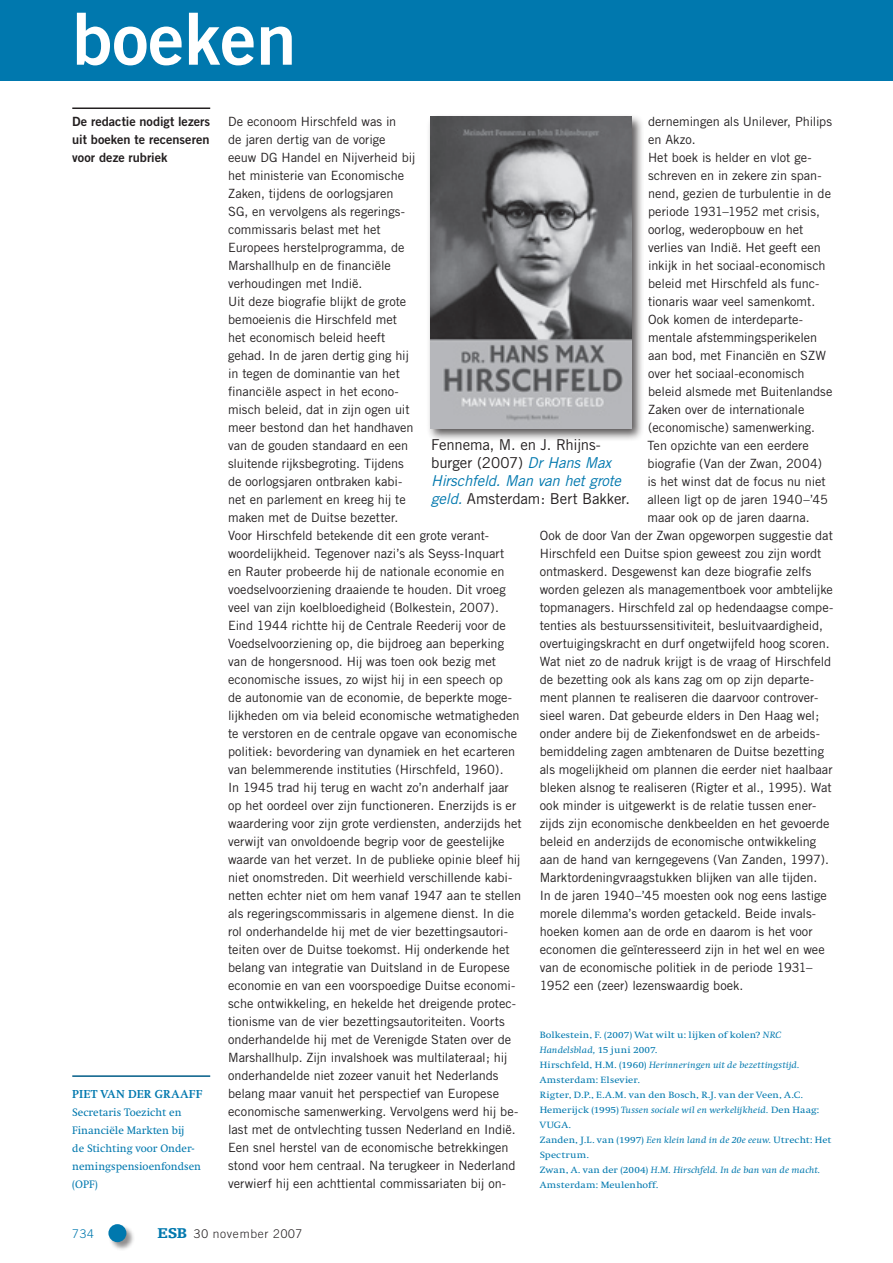
<style>
.page{position:relative;width:893px;height:1263px;background:#fff}
.page>*{position:absolute;margin:0;border:0;box-sizing:border-box;transform-origin:0 0}
.t1{font:72px "Trade Gothic Bold Two";color:#fff}
.t2{font:15px/18px "Trade Gothic";letter-spacing:-.01em;color:#231f20}
.t3{font:12.75px/18px "Trade Gothic";color:#231f20}
.t4{font:12.75px/18px "Trade Gothic Bold Two";color:#231f20;text-align:justify}
.t5{font:300 12px "Trade Gothic";letter-spacing:.06em;color:#231f20}
.t6{font:700 12px "Swift";letter-spacing:.03em;color:#0078ae}
.t7{font:300 12px "Trade Gothic";color:#0078ae}
.t8{font:11.25px/18px "Swift";color:#0078ae}
.t9{font:9.45px/15px "Swift";letter-spacing:.015em;color:#0078ae;scale:1.11 1}
.s1{font-style:italic;color:#0078ae}
.s2{font-style:italic}
.s3{font-family:"Egyptienne F";font-weight:900;font-size:15px;color:#0078ae}
</style>
<div class="page">
<div style="left:108px;top:1224px;width:33px;height:33px;background:#231f20;opacity:.5"></div>
<div style="left:108px;top:1224px;width:18px;height:18px;background:#0078ae;border-radius:50%"></div>
<div style="left:0;top:0;width:893px;height:81px;background:#0078ae"></div>
<div style="left:426px;top:113px;width:224px;height:335px;background:#231f20;opacity:.75"></div>
<img style="left:430px;top:117px;width:201px;height:312px">
<hr style="left:72px;top:1075px;width:138px;height:2px;background:#005c87">
<hr style="left:72px;top:107px;width:138px;height:2px;background:#231f20">
<h1 class="t1" style="left:72px;top:-6px;width:226px">boeken</h1>
<p class="t4" style="left:72px;top:112px;width:139px">De redactie nodigt lezers uit boeken te recenseren voor deze rubriek</p>
<p class="t6" style="left:72px;top:1088px;width:125px">PIET VAN DER GRAAFF</p>
<p class="t8" style="left:72px;top:1104px;width:130px">Secretaris Toezicht en<br>Financiële Markten bij<br>de Stichting voor Onder&shy;nemingspensioenfondsen (OPF)</p>
<p class="t3" style="left:228px;top:112px;width:295px">De econoom Hirschfeld was in<br>de jaren dertig van de vorige<br>eeuw DG Handel en Nijverheid bij<br>het ministerie van Economische<br>Zaken, tijdens de oorlogsjaren<br>SG, en vervolgens als regerings-<br>commissaris belast met het<br>Europees herstelprogramma, de<br>Marshallhulp en de financiële<br>verhoudingen met Indië.<br>Uit deze biografie blijkt de grote<br>bemoeienis die Hirschfeld met<br>het economisch beleid heeft<br>gehad. In de jaren dertig ging hij<br>in tegen de dominantie van het<br>financiële aspect in het econo-<br>misch beleid, dat in zijn ogen uit<br>meer bestond dan het handhaven<br>van de gouden standaard en een<br>sluitende rijksbegroting. Tijdens<br>de oorlogsjaren ontbraken kabi-<br>net en parlement en kreeg hij te<br>maken met de Duitse bezetter.<br>Voor Hirschfeld betekende dit een grote verant&shy;woordelijkheid. Tegenover nazi’s als Seyss-Inquart<br>en Rauter probeerde hij de nationale economie en voedselvoorziening draaiende te houden. Dit vroeg veel van zijn koelbloedigheid (Bolkestein, 2007).<br>Eind 1944 richtte hij de Centrale Reederij voor de Voedselvoorziening op, die bijdroeg aan beperking van de hongersnood. Hij was toen ook bezig met economische issues, zo wijst hij in een speech op<br>de autonomie van de economie, de beperkte moge&shy;lijkheden om via beleid economische wetmatigheden te verstoren en de centrale opgave van economische politiek: bevordering van dynamiek en het ecarteren van belemmerende instituties (Hirschfeld, 1960).<br>In 1945 trad hij terug en wacht zo’n anderhalf jaar op het oordeel over zijn functioneren. Enerzijds is er waardering voor zijn grote verdiensten, anderzijds het verwijt van onvoldoende begrip voor de geestelijke waarde van het verzet. In de publieke opinie bleef hij niet onomstreden. Dit weerhield verschillende kabi&shy;netten echter niet om hem vanaf 1947 aan te stellen als regeringscommissaris in algemene dienst. In die rol onderhandelde hij met de vier bezettingsautori&shy;teiten over de Duitse toekomst. Hij onderkende het belang van integratie van Duitsland in de Europese economie en van een voorspoedige Duitse economi&shy;sche ontwikkeling, en hekelde het dreigende protec&shy;tionisme van de vier bezettingsautoriteiten. Voorts onderhandelde hij met de Verenigde Staten over de Marshallhulp. Zijn invalshoek was multilateraal; hij onderhandelde niet zozeer vanuit het Nederlands belang maar vanuit het perspectief van Europese economische samenwerking. Vervolgens werd hij be&shy;last met de ontvlechting tussen Nederland en Indië.<br>Een snel herstel van de economische betrekkingen stond voor hem centraal. Na terugkeer in Nederland verwierf hij een achttiental commissariaten bij on-</p>
<p class="t3" style="left:648px;top:112px;width:186px">dernemingen als Unilever, Philips</p>
<p class="t3" style="left:648px;top:130px;width:49px">en Akzo.</p>
<p class="t3" style="left:648px;top:148px;width:165px">Het boek is helder en vlot ge-</p>
<p class="t3" style="left:648px;top:166px;width:175px">schreven en in zekere zin span-</p>
<p class="t3" style="left:648px;top:184px;width:184px">nend, gezien de turbulentie in de</p>
<p class="t3" style="left:648px;top:202px;width:173px">periode 1931–1952 met crisis,</p>
<p class="t3" style="left:648px;top:220px;width:157px">oorlog, wederopbouw en het</p>
<p class="t3" style="left:648px;top:238px;width:174px">verlies van Indië. Het geeft een</p>
<p class="t3" style="left:648px;top:256px;width:179px">inkijk in het sociaal-economisch</p>
<p class="t3" style="left:648px;top:274px;width:173px">beleid met Hirschfeld als func-</p>
<p class="t3" style="left:648px;top:292px;width:169px">tionaris waar veel samenkomt.</p>
<p class="t3" style="left:648px;top:310px;width:156px">Ook komen de interdeparte-</p>
<p class="t3" style="left:648px;top:328px;width:171px">mentale afstemmingsperikelen</p>
<p class="t3" style="left:648px;top:346px;width:179px">aan bod, met Financiën en SZW</p>
<p class="t3" style="left:648px;top:364px;width:158px">over het sociaal-economisch</p>
<p class="t3" style="left:648px;top:382px;width:186px">beleid alsmede met Buitenlandse</p>
<p class="t3" style="left:648px;top:400px;width:158px">Zaken over de internationale</p>
<p class="t3" style="left:648px;top:418px;width:168px">(economische) samenwerking.</p>
<p class="t3" style="left:647px;top:436px;width:163px">Ten opzichte van een eerdere</p>
<p class="t3" style="left:647px;top:454px;width:176px">biografie (Van der Zwan, 2004)</p>
<p class="t3" style="left:647px;top:472px;width:180px">is het winst dat de focus nu niet</p>
<p class="t3" style="left:647px;top:490px;width:182px">alleen ligt op de jaren 1940–’45</p>
<p class="t3" style="left:647px;top:508px;width:164px">maar ook op de jaren daarna.</p>
<p class="t3" style="left:540px;top:526px;width:295px">Ook de door Van der Zwan opgeworpen suggestie dat</p>
<p class="t3" style="left:540px;top:544px;width:283px">Hirschfeld een Duitse spion geweest zou zijn wordt</p>
<p class="t3" style="left:540px;top:562px;width:273px">ontmaskerd. Desgewenst kan deze biografie zelfs</p>
<p class="t3" style="left:540px;top:580px;width:295px">worden gelezen als managementboek voor ambtelijke</p>
<p class="t3" style="left:540px;top:598px;width:295px">topmanagers. Hirschfeld zal op hedendaagse compe-</p>
<p class="t3" style="left:540px;top:616px;width:285px">tenties als bestuurssensitiviteit, besluitvaardigheid,</p>
<p class="t3" style="left:540px;top:634px;width:291px">overtuigingskracht en durf ongetwijfeld hoog scoren.</p>
<p class="t3" style="left:540px;top:652px;width:293px">Wat niet zo de nadruk krijgt is de vraag of Hirschfeld</p>
<p class="t3" style="left:540px;top:670px;width:276px">de bezetting ook als kans zag om op zijn departe-</p>
<p class="t3" style="left:540px;top:688px;width:280px">ment plannen te realiseren die daarvoor controver-</p>
<p class="t3" style="left:540px;top:706px;width:281px">sieel waren. Dat gebeurde elders in Den Haag wel;</p>
<p class="t3" style="left:540px;top:724px;width:282px">onder andere bij de Ziekenfondswet en de arbeids-</p>
<p class="t3" style="left:540px;top:742px;width:286px">bemiddeling zagen ambtenaren de Duitse bezetting</p>
<p class="t3" style="left:540px;top:760px;width:294px">als mogelijkheid om plannen die eerder niet haalbaar</p>
<p class="t3" style="left:540px;top:778px;width:294px">bleken alsnog te realiseren (Rigter et al., 1995). Wat</p>
<p class="t3" style="left:540px;top:796px;width:278px">ook minder is uitgewerkt is de relatie tussen ener-</p>
<p class="t3" style="left:540px;top:814px;width:291px">zijds zijn economische denkbeelden en het gevoerde</p>
<p class="t3" style="left:540px;top:832px;width:278px">beleid en anderzijds de economische ontwikkeling</p>
<p class="t3" style="left:540px;top:850px;width:291px">aan de hand van kerngegevens (Van Zanden, 1997).</p>
<p class="t3" style="left:540px;top:868px;width:279px">Marktordeningvraagstukken blijken van alle tijden.</p>
<p class="t3" style="left:540px;top:886px;width:289px">In de jaren 1940–’45 moesten ook nog eens lastige</p>
<p class="t3" style="left:540px;top:904px;width:278px">morele dilemma’s worden getackeld. Beide invals-</p>
<p class="t3" style="left:540px;top:922px;width:274px">hoeken komen aan de orde en daarom is het voor</p>
<p class="t3" style="left:540px;top:940px;width:287px">economen die geïnteresseerd zijn in het wel en wee</p>
<p class="t3" style="left:540px;top:958px;width:274px">van de economische politiek in de periode 1931–</p>
<p class="t3" style="left:540px;top:976px;width:205px">1952 een (zeer) lezenswaardig boek.</p>
<p class="t2" style="left:431px;top:435px;width:200px">Fennema, M. en J. Rhijns&shy;burger (2007) <span class="s1">Dr Hans Max<br>Hirschfeld. Man van het grote geld.</span> Amsterdam: Bert Bakker.</p>
<p class="t9" style="left:540px;top:1028px;width:264px">Bolkestein, F. (2007) Wat wilt u: lijken of kolen? <span class="s2">NRC Handelsblad,</span> 15 juni 2007.<br>Hirschfeld, H.M. (1960) <span class="s2">Herinneringen uit de bezettingstijd.<br></span>Amsterdam: Elsevier.<br>Rigter, D.P., E.A.M. van den Bosch, R.J. van der Veen, A.C.<br>Hemerijck (1995) <span class="s2">Tussen sociale wil en werkelijkheid.</span> Den Haag:<br>VUGA.<br>Zanden, J.L. van (1997) <span class="s2">Een klein land in de 20e eeuw.</span> Utrecht: Het Spectrum.<br>Zwan, A. van der (2004) <span class="s2">H.M. Hirschfeld. In de ban van de macht.<br></span>Amsterdam: Meulenhoff.</p>
<p class="t7" style="left:72px;top:1226px;width:23px">734</p>
<p class="t5" style="left:157px;top:1226px;width:146px"><span class="s3">ESB</span> 30 november 2007</p>
</div>
